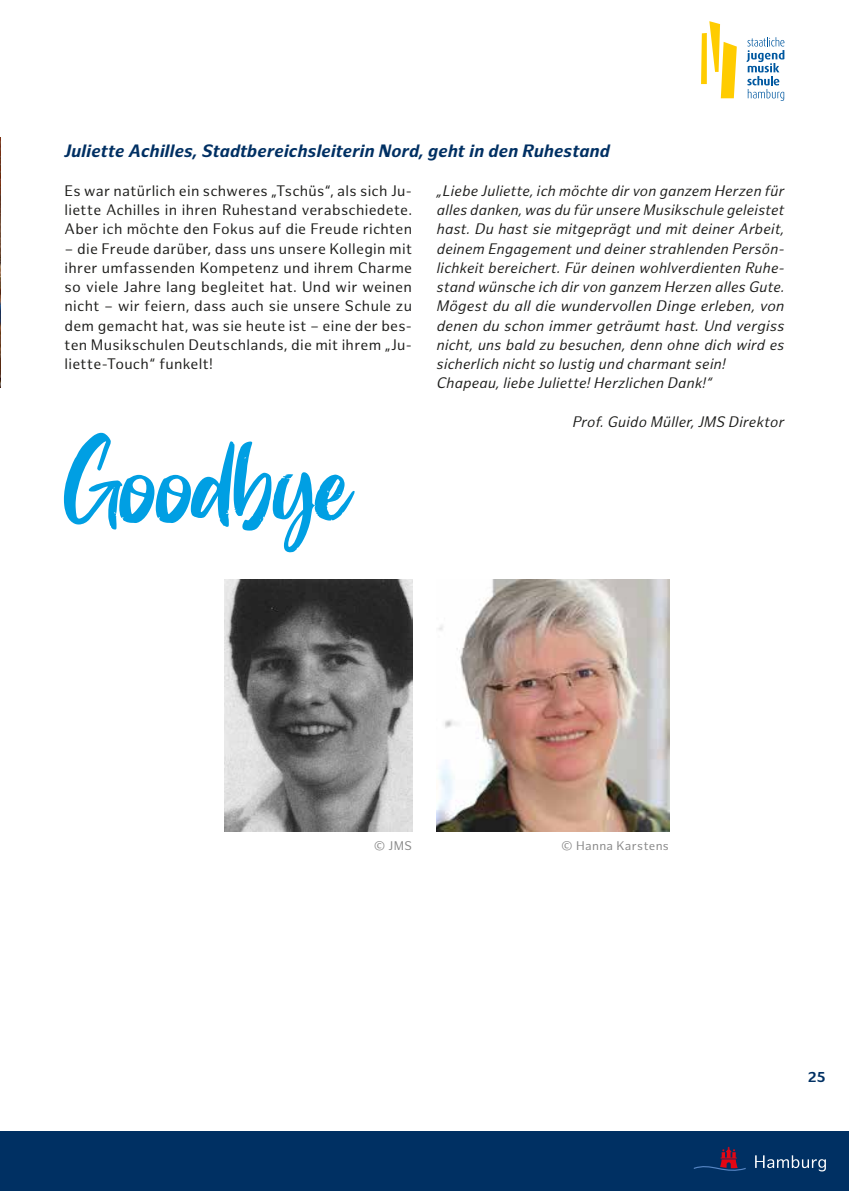
<style>
.page{position:relative;width:849px;height:1191px;background:#fff}
.page>*{position:absolute;margin:0;border:0;box-sizing:border-box;transform-origin:0 0}
.t1{font:122.5px "Enchatty";letter-spacing:-.005em;color:#009fe3}
.t2{font:italic 700 17.5px "Hamburg Sans";letter-spacing:.01em;color:#003063}
.t3{font:italic 14.88px/19.2px "Hamburg Sans";letter-spacing:.02em;color:#1d1d1b}
.t4{font:14.88px/19.2px "Hamburg Sans";letter-spacing:.02em;color:#1d1d1b;text-align:justify}
.t5{font:700 14px "Hamburg Sans";color:#003063}
.t6{font:12.25px "Hamburg Sans";letter-spacing:.03em;color:#878787}
</style>
<div class="page">
<div style="left:0;top:1131px;width:848px;height:60px;background:#003063"></div>
<svg style="left:693px;top:1146px;width:52px;height:25px"></svg>
<svg style="left:755px;top:1155px;width:70px;height:16px"></svg>
<svg style="left:701px;top:21px;width:35px;height:77px"></svg>
<svg style="left:746px;top:37px;width:38px;height:64px"></svg>
<img style="left:0;top:138px;width:1px;height:249px">
<img style="left:224px;top:579px;width:188px;height:252px">
<img style="left:437px;top:579px;width:231px;height:252px">
<p class="t2" style="left:64px;top:141px;width:546px">Juliette Achilles, Stadtbereichsleiterin Nord, geht in den Ruhestand</p>
<p class="t4" style="left:64px;top:181px;width:349px">Es war natürlich ein schweres „Tschüs“, als sich Ju&shy;liette Achilles in ihren Ruhestand verabschiedete.<br>Aber ich möchte den Fokus auf die Freude richten</p>
<p class="t4" style="left:64px;top:239px;width:349px">– die Freude darüber, dass uns unsere Kollegin mit ihrer umfassenden Kompetenz und ihrem Charme so viele Jahre lang begleitet hat. Und wir weinen nicht – wir feiern, dass auch sie unsere Schule zu dem gemacht hat, was sie heute ist – eine der bes&shy;ten Musikschulen Deutschlands, die mit ihrem „Ju&shy;liette-Touch“ funkelt!</p>
<p class="t3" style="left:437px;top:181px;width:349px">„Liebe Juliette, ich möchte dir von ganzem Herzen für alles danken, was du für unsere Musikschule geleistet hast. Du hast sie mitgeprägt und mit deiner Arbeit, deinem Engagement und deiner strahlenden Persön&shy;lichkeit bereichert. Für deinen wohlverdienten Ruhe&shy;stand wünsche ich dir von ganzem Herzen alles Gute.<br>Mögest du all die wundervollen Dinge erleben, von denen du schon immer geträumt hast. Und vergiss nicht, uns bald zu besuchen, denn ohne dich wird es sicherlich nicht so lustig und charmant sein!<br>Chapeau, liebe Juliette! Herzlichen Dank!“</p>
<p class="t3" style="left:572px;top:412px;width:213px">Prof. Guido Müller, JMS Direktor</p>
<h1 class="t1" style="left:64px;top:411px;width:283px">Goodbye</h1>
<p class="t6" style="left:373px;top:839px;width:40px">© JMS</p>
<p class="t6" style="left:561px;top:839px;width:109px">© Hanna Karstens</p>
<p class="t5" style="left:807px;top:1068px;width:19px">25</p>
</div>
